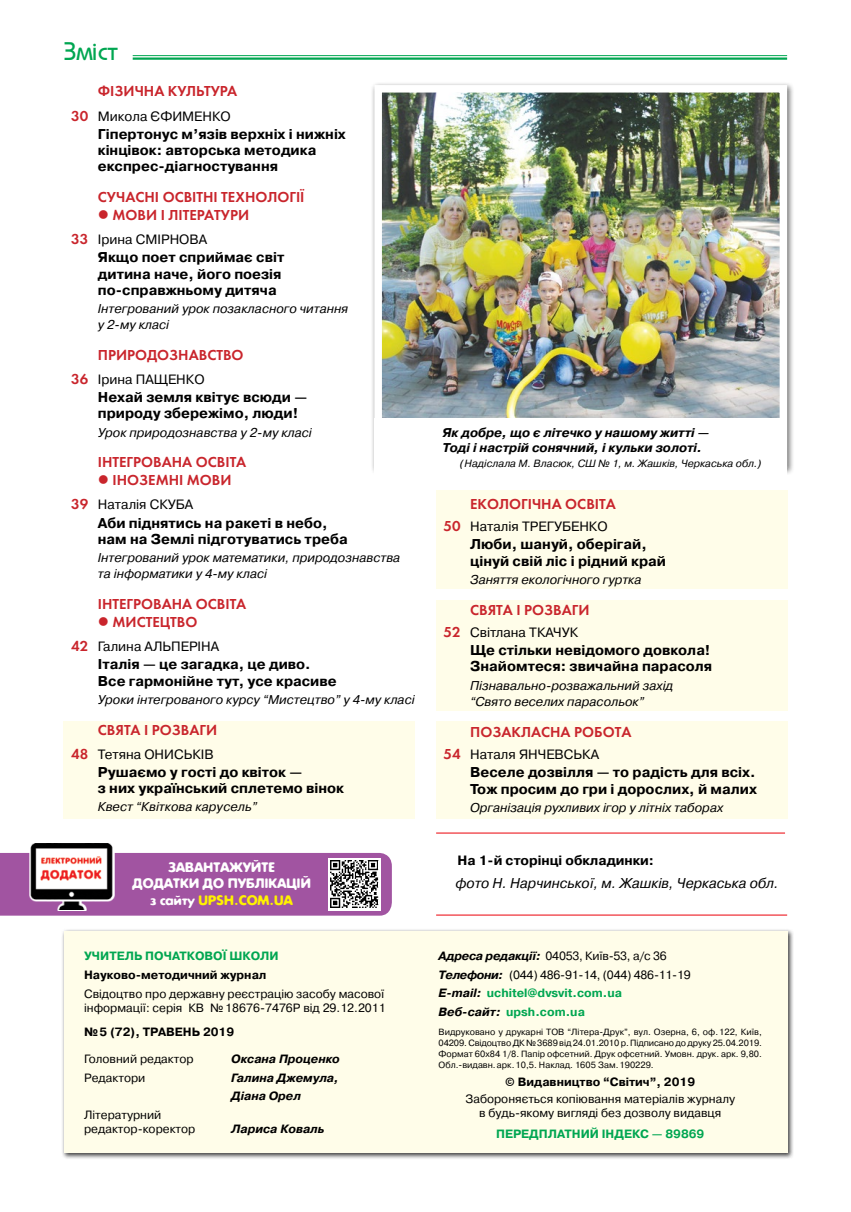
<style>
.page{position:relative;width:851px;height:1212px;background:#fff}
.page>*{position:absolute;margin:0;border:0;box-sizing:border-box;transform-origin:0 0}
.Рубрика{font:500 25.5px "Bauhaus C";color:#00a651}
.Змiст_Рубрика{font:15px "Futura Demi C";color:#c9252c}
.Зміст_назва{font:700 14.25px/16.2px "Pragmatica C";color:#000}
.Змiт_Автор{font:italic 14.25px "Pragmatica C";color:#000}
.Змiт_Автор-2{font:13.5px "Pragmatica C";color:#000}
.t1{font:13.5px/16.2px "Exposure C Two";letter-spacing:.02em;color:#fff;text-align:center}
.Змiт_Автор-3{font:700 13.5px "Pragmatica C";color:#000}
.Зміст_підзаголовок{font:italic 12.75px/16.2px "Pragmatica C";color:#000}
.Фото_подпись{font:italic 700 12.75px "Pragmatica C";color:#000}
.t2{font:12px/14.4px "Pragmatica C";color:#000}
.t3{font:700 12px "Pragmatica C";color:#00a651}
.t4{font:12px "Pragmatica C";letter-spacing:-.02em;color:#000}
.t5{font:700 12px "Pragmatica C";color:#000}
.t6{font:italic 700 12px "Pragmatica C";color:#000}
.Фото_автор{font:italic 10.5px "Pragmatica C";color:#000}
.t7{font:9px/10.8px "Pragmatica C";color:#000;text-align:justify}
.s1{font-family:"Futura Demi C";font-size:15px;color:#c9252c}
.s2{color:#fff200}
.s3{font-weight:700;font-style:italic}
.s4{font-style:italic;color:#000}
</style>
<div class="page">
<div style="left:436px;top:491px;width:351px;height:98px;background:#fffde9"></div>
<div style="left:436px;top:600px;width:351px;height:110px;background:#fffde9"></div>
<div style="left:436px;top:721px;width:351px;height:98px;background:#fffde9"></div>
<div style="left:64px;top:721px;width:351px;height:98px;background:#fffde9"></div>
<hr style="left:436px;top:832px;width:348px;height:2px;background:#ed1d24">
<hr style="left:436px;top:914px;width:351px;height:2px;background:#ed1d24">
<hr style="left:133px;top:55px;width:654px;height:1px;background:#00a651">
<hr style="left:133px;top:57px;width:654px;height:3px;background:#00a651">
<div style="left:61px;top:928px;width:732px;height:231px;background:#000;opacity:.75"></div>
<div style="left:64px;top:931px;width:723px;height:222px;background:#fffde9"></div>
<div style="left:0;top:853px;width:392px;height:63px;background:#a154a1"></div>
<svg style="left:29px;top:909px;width:85px;height:2px"></svg>
<img style="left:22px;top:843px;width:100px;height:66px">
<img style="left:328px;top:858px;width:52px;height:52px">
<img style="left:372px;top:83px;width:418px;height:389px">
<div style="left:374px;top:418px;width:413px;height:60px;background:#fff"></div>
<p class="Рубрика" style="left:64px;top:37px;width:55px">Зміст</p>
<p class="Змiст_Рубрика" style="left:98px;top:82px;width:141px">ФІЗИЧНА КУЛЬТУРА</p>
<p class="Змiт_Автор-2" style="left:71px;top:109px;width:161px"><span class="s1">30</span> Микола ЄФИМЕНКО</p>
<p class="Зміст_назва" style="left:98px;top:126px;width:249px">Гіпертонус м’язів верхніх і нижніх кінцівок: авторська методика експрес-діагностування</p>
<p class="Змiст_Рубрика" style="left:98px;top:188px;width:208px">СУЧАСНІ ОСВІТНІ ТЕХНОЛОГІЇ</p>
<p class="Змiст_Рубрика" style="left:98px;top:206px;width:153px">● МОВИ І ЛІТЕРАТУРИ</p>
<p class="Змiт_Автор-2" style="left:71px;top:232px;width:137px"><span class="s1">33</span> Ірина СМІРНОВА</p>
<p class="Зміст_назва" style="left:98px;top:250px;width:188px">Якщо поет сприймає світ дитина наче, його поезія по-справжньому дитяча</p>
<p class="Зміст_підзаголовок" style="left:98px;top:301px;width:252px">Інтегрований урок позакласного читання у 2-му класі</p>
<p class="Змiст_Рубрика" style="left:98px;top:346px;width:147px">ПРИРОДОЗНАВСТВО</p>
<p class="Змiт_Автор-2" style="left:71px;top:371px;width:135px"><span class="s1">36</span> Ірина ПАЩЕНКО</p>
<p class="Зміст_назва" style="left:98px;top:389px;width:211px">Нехай земля квітує всюди — природу збережімо, люди!</p>
<p class="Зміст_підзаголовок" style="left:98px;top:424px;width:215px">Урок природознавства у 2-му класі</p>
<p class="Змiст_Рубрика" style="left:98px;top:453px;width:150px">ІНТЕГРОВАНА ОСВІТА</p>
<p class="Змiст_Рубрика" style="left:98px;top:471px;width:135px">● ІНОЗЕМНІ МОВИ</p>
<p class="Змiт_Автор-2" style="left:71px;top:497px;width:123px"><span class="s1">39</span> Наталія СКУБА</p>
<p class="Зміст_назва" style="left:98px;top:515px;width:251px">Аби піднятись на ракеті в небо, нам на Землі підготуватись треба</p>
<p class="Зміст_підзаголовок" style="left:98px;top:550px;width:304px">Інтегрований урок математики, природознавства та інформатики у 4-му класі</p>
<p class="Змiст_Рубрика" style="left:98px;top:595px;width:150px">ІНТЕГРОВАНА ОСВІТА</p>
<p class="Змiст_Рубрика" style="left:98px;top:613px;width:101px">● МИСТЕЦТВО</p>
<p class="Змiт_Автор-2" style="left:71px;top:639px;width:149px"><span class="s1">42</span> Галина АЛЬПЕРІНА</p>
<p class="Зміст_назва" style="left:98px;top:656px;width:240px">Італія — це загадка, це диво.<br>Все гармонійне тут, усе красиве</p>
<p class="Зміст_підзаголовок" style="left:98px;top:691px;width:318px">Уроки інтегрованого курсу “Мистецтво” у 4-му класі</p>
<p class="Змiст_Рубрика" style="left:98px;top:721px;width:121px">СВЯТА І РОЗВАГИ</p>
<p class="Змiт_Автор-2" style="left:71px;top:746px;width:144px"><span class="s1">48</span> Тетяна ОНИСЬКІВ</p>
<p class="Зміст_назва" style="left:98px;top:764px;width:248px">Рушаємо у гості до квіток —<br>з них український сплетемо вінок</p>
<p class="Зміст_підзаголовок" style="left:98px;top:799px;width:161px">Квест “Квіткова карусель”</p>
<p class="t1" style="left:132px;top:859px;width:180px">ЗАВАНТАЖУЙТЕ<br>ДОДАТКИ ДО ПУБЛІКАЦІЙ з сайту <span class="s2">UPSH.COM.UA</span></p>
<p class="t3" style="left:84px;top:949px;width:196px">УЧИТЕЛЬ ПОЧАТКОВОЇ ШКОЛИ</p>
<p class="t5" style="left:84px;top:968px;width:184px">Науково-методичний журнал</p>
<p class="t2" style="left:84px;top:986px;width:303px">Свідоцтво про державну реєстрацію засобу масової інформації: серія КВ №18676-7476Р від 29.12.2011</p>
<p class="t5" style="left:84px;top:1025px;width:152px">№5 (72), ТРАВЕНЬ 2019</p>
<p class="t2" style="left:84px;top:1052px;width:111px">Головний редактор</p>
<p class="t6" style="left:231px;top:1052px;width:110px">Оксана Проценко</p>
<p class="t2" style="left:84px;top:1070px;width:63px">Редактори</p>
<p class="t6" style="left:231px;top:1071px;width:109px">Галина Джемула,</p>
<p class="t6" style="left:231px;top:1089px;width:71px">Діана Орел</p>
<p class="t2" style="left:84px;top:1108px;width:113px">Літературний редактор-коректор</p>
<p class="t6" style="left:231px;top:1123px;width:95px">Лариса Коваль</p>
<p class="Фото_подпись" style="left:442px;top:425px;width:268px">Як добре, що є літечко у нашому житті —</p>
<p class="Фото_подпись" style="left:442px;top:440px;width:261px">Тоді і настрій сонячний, і кульки золоті.</p>
<p class="Фото_автор" style="left:460px;top:457px;width:302px">(Надіслала М. Власюк, СШ № 1, м. Жашків, Черкаська обл.)</p>
<p class="Змiст_Рубрика" style="left:470px;top:495px;width:147px">ЕКОЛОГІЧНА ОСВІТА</p>
<p class="Змiт_Автор-2" style="left:443px;top:519px;width:165px"><span class="s1">50</span> Наталія ТРЕГУБЕНКО</p>
<p class="Зміст_назва" style="left:470px;top:536px;width:197px">Люби, шануй, оберігай, цінуй свій ліс і рідний край</p>
<p class="Зміст_підзаголовок" style="left:470px;top:571px;width:173px">Заняття екологічного гуртка</p>
<p class="Змiст_Рубрика" style="left:470px;top:601px;width:121px">СВЯТА І РОЗВАГИ</p>
<p class="Змiт_Автор-2" style="left:443px;top:625px;width:136px"><span class="s1">52</span> Світлана ТКАЧУК</p>
<p class="Зміст_назва" style="left:470px;top:642px;width:243px">Ще стільки невідомого довкола!<br>Знайомтеся: звичайна парасоля</p>
<p class="Зміст_підзаголовок" style="left:470px;top:677px;width:204px">Пізнавально-розважальний захід “Свято веселих парасольок”</p>
<p class="Змiст_Рубрика" style="left:470px;top:723px;width:163px">ПОЗАКЛАСНА РОБОТА</p>
<p class="Змiт_Автор-2" style="left:443px;top:747px;width:157px"><span class="s1">54</span> Наталя ЯНЧЕВСЬКА</p>
<p class="Зміст_назва" style="left:470px;top:764px;width:288px">Веселе дозвілля — то радість для всіх.<br>Тож просим до гри і дорослих, й малих</p>
<p class="Зміст_підзаголовок" style="left:470px;top:799px;width:254px">Організація рухливих ігор у літніх таборах</p>
<p class="Змiт_Автор-3" style="left:457px;top:853px;width:198px">На 1-й сторінці обкладинки:</p>
<p class="Змiт_Автор" style="left:455px;top:875px;width:325px">фото Н. Нарчинської, м. Жашків, Черкаська обл.</p>
<p class="t4" style="left:438px;top:949px;width:230px"><span class="s3">Адреса редакції:</span> 04053, Київ-53, а/с 36</p>
<p class="t4" style="left:438px;top:968px;width:254px"><span class="s3">Телефони:</span> (044) 486-91-14, (044) 486-11-19</p>
<p class="t3" style="left:438px;top:987px;width:185px"><span class="s4">E-mail:</span> uchitel@dvsvit.com.ua</p>
<p class="t3" style="left:438px;top:1005px;width:148px"><span class="s4">Веб-сайт:</span> upsh.com.ua</p>
<p class="t7" style="left:438px;top:1027px;width:325px">Видруковано у друкарні ТОВ “Літера-Друк”, вул. Озерна, 6, оф.122, Київ, 04209. Свідоцтво ДК №3689 від 24.01.2010 р. Підписано до друку 25.04.2019.<br>Формат 60х84 1/8. Папір офсетний. Друк офсетний. Умовн. друк. арк. 9,80.<br>Обл.-видавн.арк.10,5. Наклад. 1605 Зам.190229.</p>
<p class="t5" style="left:505px;top:1075px;width:191px">© Видавництво “Світич”, 2019</p>
<p class="t2" style="left:465px;top:1091px;width:271px;text-align:center">Забороняється копіювання матеріалів журналу в будь-якому вигляді без дозволу видавця</p>
<p class="t3" style="left:496px;top:1127px;width:210px">ПЕРЕДПЛАТНИЙ ІНДЕКС — 89869</p>
</div>
